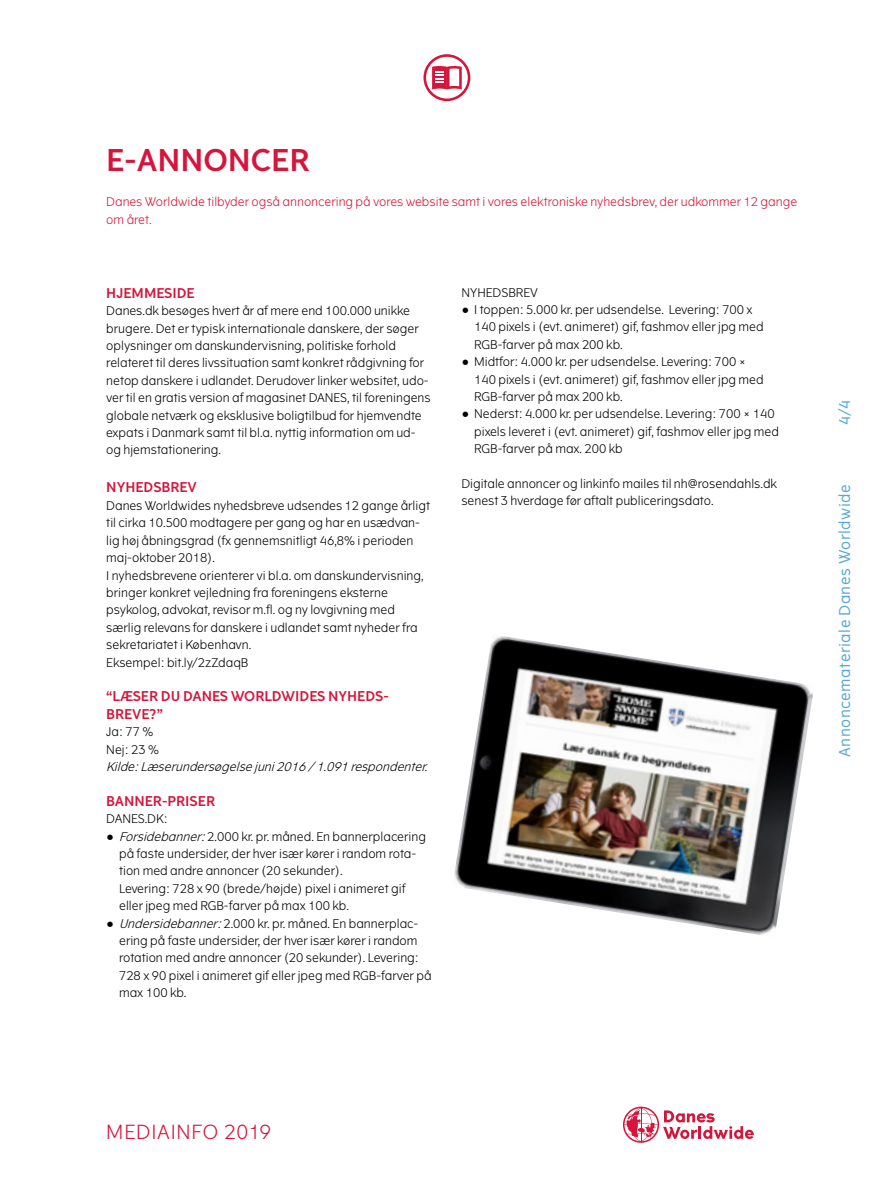
<style>
.page{position:relative;width:893px;height:1191px;background:#fff}
.page>*{position:absolute;margin:0;border:0;box-sizing:border-box;transform-origin:0 0}
.t1{font:600 30px "The Wave";color:#d5153b}
.t2{font:300 19.5px "The Wave";letter-spacing:.04em;color:#d5153b}
.t3{font:15px "The Wave";letter-spacing:.035em;color:#59a8d3}
.t4{font:600 13.5px/17.4px "The Wave";color:#d5153b}
.t5{font:300 12px/17.4px "The Wave";color:#000}
.t6{font:300 12px/17.4px "The Wave";color:#d5153b}
.t7{font:italic 300 12px "The Wave";color:#000}
.s1{font-style:italic}
</style>
<div class="page">
<svg style="left:423px;top:54px;width:47px;height:47px"></svg>
<img style="left:454px;top:636px;width:359px;height:299px">
<svg style="left:623px;top:1106px;width:131px;height:36px"></svg>
<hr style="left:641px;top:1107px;width:1px;height:35px;background:#d5153b">
<h1 class="t1" style="left:106px;top:141px;width:205px">E-ANNONCER</h1>
<p class="t6" style="left:106px;top:193px;width:692px">Danes Worldwide tilbyder også annoncering på vores website samt i vores elektroniske nyhedsbrev, der udkommer 12 gange om å ret.</p>
<p class="t4" style="left:106px;top:284px;width:90px">HJEMMESIDE</p>
<p class="t5" style="left:106px;top:302px;width:326px">Danes.dk besøges hvert å r af mere end 100.000 unikke brugere. Det er typisk internationale danskere, der søger oplysninger om danskundervisning, politiske forhold relateret til deres livssituation samt konkret rå dgivning for netop danskere i udlandet. Derudover linker websitet, udo&shy;ver til en gratis version af magasinet DANES, til foreningens globale netværk og eksklusive boligtilbud for hjemvendte expats i Danmark samt til bl.a. nyttig information om ud&shy;og hjemstationering.</p>
<p class="t4" style="left:106px;top:479px;width:92px">NYHEDSBREV</p>
<p class="t5" style="left:106px;top:496px;width:325px">Danes Worldwides nyhedsbreve udsendes 12 gange årligt til cirka 10.500 modtagere per gang og har en usædvan&shy;lig høj åbningsgrad (fx gennemsnitligt 46,8% i perioden maj-oktober 2018).<br>I nyhedsbrevene orienterer vi bl.a. om danskundervisning, bringer konkret vejledning fra foreningens eksterne psykolog, advokat, revisor m.fl. og ny lovgivning med særlig relevans for danskere i udlandet samt nyheder fra sekretariatet i København.<br>Eksempel: bit.ly/2zZdaqB</p>
<p class="t4" style="left:106px;top:688px;width:283px">“LÆSER DU DANES WORLDWIDES NYHEDS-<br>BREVE?”</p>
<p class="t5" style="left:106px;top:723px;width:54px">Ja: 77 %<br>Nej: 23 %</p>
<p class="t7" style="left:106px;top:759px;width:326px">Kilde:Læserundersøgelsejuni2016/1.091respondenter.</p>
<p class="t4" style="left:106px;top:792px;width:110px">BANNER-PRISER</p>
<p class="t5" style="left:106px;top:810px;width:63px">DANES.DK:</p>
<p class="t5" style="left:119px;top:827px;width:308px;text-indent:-13px">• <span class="s1">Forsidebanner:</span>2.000 kr. pr. måned. En bannerplacering på faste undersider, der hver især kører i random rota&shy;tion med andre annoncer (20 sekunder).<br>Levering: 728 x 90 (brede/højde) pixel i animeret gif eller jpeg med RGB-farver på max 100 kb.</p>
<p class="t5" style="left:119px;top:914px;width:314px;text-indent:-13px">• <span class="s1">Undersidebanner:</span>2.000 kr. pr. måned. En bannerplac&shy;ering på faste undersider, der hver især kører i random rotation med andre annoncer (20 sekunder). Levering:<br>728 x 90 pixel i animeret gif eller jpeg med RGB-farver på max 100 kb.</p>
<p class="t5" style="left:461px;top:283px;width:78px">NYHEDSBREV</p>
<p class="t5" style="left:474px;top:301px;width:291px;text-indent:-13px">• I toppen: 5.000 kr. per udsendelse. Levering: 700 x<br>140 pixels i (evt. animeret) gif, fashmov eller jpg med<br>RGB-farver på max 200 kb.</p>
<p class="t5" style="left:474px;top:353px;width:291px;text-indent:-13px">• Midtfor: 4.000 kr. per udsendelse. Levering: 700 ×<br>140 pixels i (evt. animeret) gif, fashmov eller jpg med<br>RGB-farver på max 200 kb.</p>
<p class="t5" style="left:474px;top:405px;width:306px;text-indent:-13px">• Nederst: 4.000 kr. per udsendelse. Levering: 700 × 140 pixels leveret i (evt. animeret) gif, fashmov eller jpg med<br>RGB-farver på max. 200 kb</p>
<p class="t5" style="left:461px;top:475px;width:317px">Digitale annoncer og linkinfo mailes til nh@rosendahls.dk senest 3 hverdage før aftalt publiceringsdato.</p>
<p class="t3" style="left:835px;top:425px;width:27px;rotate:-90deg">4/4</p>
<p class="t3" style="left:835px;top:757px;width:274px;rotate:-90deg">Annoncemateriale Danes Worldwide</p>
<h2 class="t2" style="left:106px;top:1120px;width:167px">MEDIAINFO 2019</h2>
</div>
